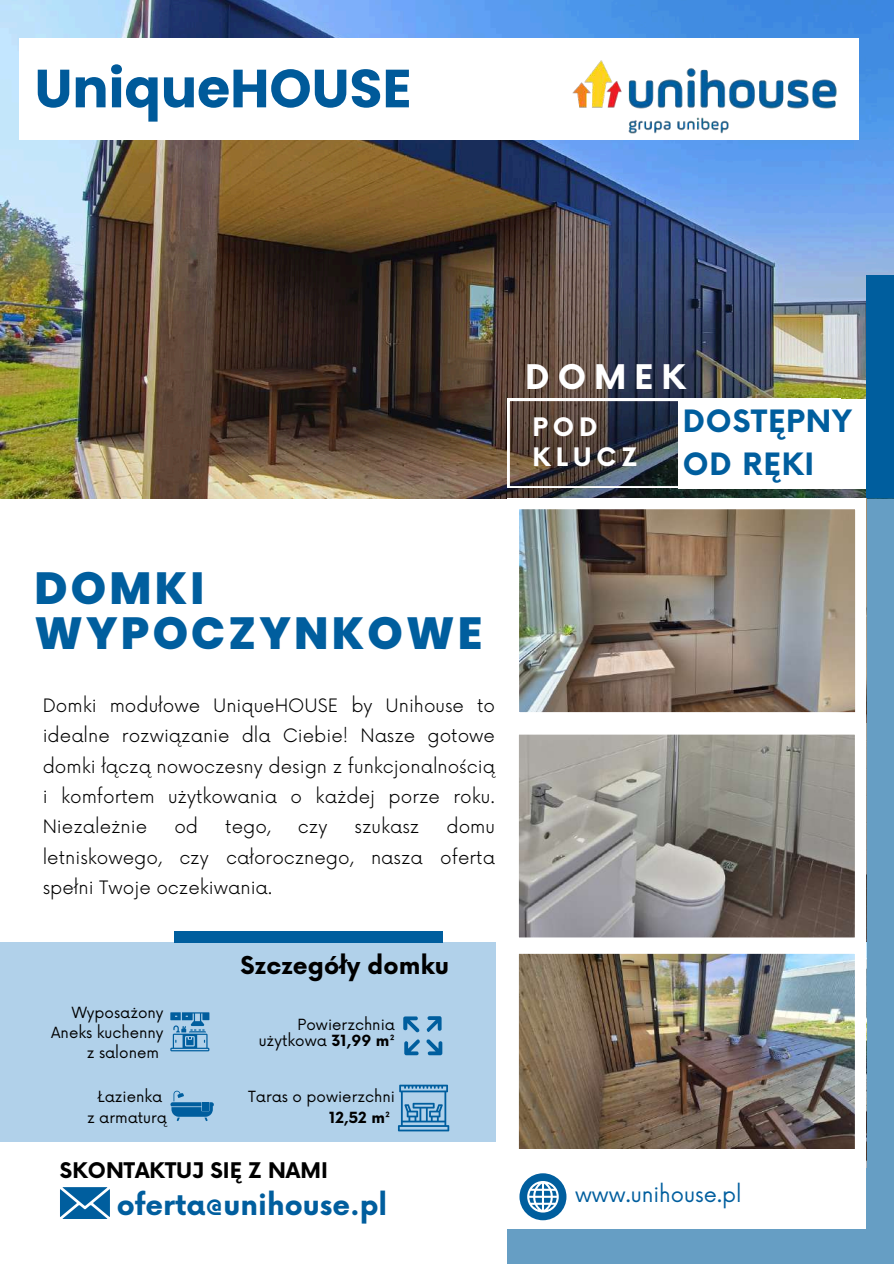
<style>
.page{position:relative;width:894px;height:1264px;background:#fff}
.page>*{position:absolute;margin:0;border:0;box-sizing:border-box;transform-origin:0 0}
.t1{font:700 53.7px "Poppins";color:#005a9a}
.t2{font:800 45px/45px "Poppins";letter-spacing:.07em;color:#005e9e}
.t3{font:700 33px "Now";letter-spacing:.235em;color:#fff}
.t4{font:700 30px/42.8px "Now";letter-spacing:.025em;color:#005e9e}
.t5{font:700 28.5px "Now";color:#005e9e}
.t6{font:700 24.75px/30.3px "Now";letter-spacing:.195em;color:#fff}
.t7{font:700 24px "Now";color:#000}
.t8{font:700 21px "Now";color:#000}
.t9{font:21px "Now";color:#005e9e}
.t10{font:300 18px/30.3px "Now";color:#000;text-align:justify}
.t11{font:15px/15.8px "Now";color:#000;text-align:right}
.t12{font:700 15px "Now";color:#000}
.s1{font-weight:700}
</style>
<div class="page">
<img style="left:0;top:0;width:893px;height:498px">
<div style="left:0;top:942px;width:495px;height:199px;background:#b1d1ea"></div>
<div style="left:507px;top:498px;width:386px;height:765px;background:#669ec4"></div>
<img style="left:507px;top:498px;width:358px;height:225px">
<svg style="left:507px;top:723px;width:358px;height:219px;background:#9e9b97"></svg>
<img style="left:507px;top:942px;width:358px;height:207px">
<svg style="left:507px;top:399px;width:171px;height:89px;background:#4f494a"></svg>
<div style="left:678px;top:399px;width:188px;height:89px;background:#fff"></div>
<div style="left:174px;top:931px;width:268px;height:11px;background:#005e9e"></div>
<svg style="left:170px;top:1090px;width:44px;height:31px"></svg>
<div style="left:202px;top:1102px;width:6px;height:8px;background:#005e9e"></div>
<svg style="left:426px;top:1039px;width:16px;height:16px"></svg>
<svg style="left:404px;top:1039px;width:16px;height:16px"></svg>
<svg style="left:426px;top:1016px;width:15px;height:16px"></svg>
<svg style="left:403px;top:1016px;width:16px;height:16px"></svg>
<svg style="left:170px;top:1012px;width:39px;height:39px"></svg>
<div style="left:35px;top:1149px;width:830px;height:79px;background:#fff"></div>
<svg style="left:519px;top:1173px;width:47px;height:47px"></svg>
<div style="left:19px;top:39px;width:839px;height:101px;background:#fff"></div>
<div style="left:865px;top:275px;width:28px;height:223px;background:#005e9e"></div>
<img style="left:628px;top:117px;width:101px;height:17px">
<img style="left:572px;top:60px;width:265px;height:49px">
<svg style="left:60px;top:1187px;width:49px;height:31px;background:#317db0"></svg>
<svg style="left:398px;top:1084px;width:51px;height:47px"></svg>
<h1 class="t1" style="left:35px;top:51px;width:378px">UniqueHOUSE</h1>
<h3 class="t3" style="left:525px;top:359px;width:162px">DOMEK</h3>
<h3 class="t4" style="left:682px;top:402px;width:170px">DOSTĘPNY<br>OD RĘKI</h3>
<h3 class="t6" style="left:532px;top:413px;width:106px">POD<br>KLUCZ</h3>
<h2 class="t2" style="left:35px;top:565px;width:449px">DOMKI<br>WYPOCZYNKOWE</h2>
<p class="t10" style="left:43px;top:691px;width:453px">Domki modułowe UniqueHOUSE by Unihouse to idealne rozwiązanie dla Ciebie! Nasze gotowe domki łączą nowoczesny design z funkcjonalnością i komfortem użytkowania o każdej porze roku.<br>Niezależnie</p>
<p class="t10" style="left:43px;top:812px;width:453px;text-indent:403px">domu letniskowego, czy całorocznego, nasza oferta spełni Twoje oczekiwania.</p>
<p class="t10" style="left:174px;top:812px;width:25px">od</p>
<p class="t10" style="left:225px;top:812px;width:47px">tego,</p>
<p class="t10" style="left:298px;top:812px;width:31px">czy</p>
<p class="t10" style="left:354px;top:812px;width:66px">szukasz</p>
<h3 class="t7" style="left:240px;top:952px;width:210px">Szczegóły domku</h3>
<p class="t11" style="left:72px;top:1005px;width:93px">Wyposażony</p>
<p class="t11" style="left:51px;top:1025px;width:114px">Aneks kuchenny</p>
<p class="t11" style="left:87px;top:1045px;width:74px">z salonem</p>
<p class="t11" style="left:87px;top:1087px;width:81px;line-height:20.2px;text-align:center">Łazienka<br>z armaturą</p>
<p class="t11" style="left:248px;top:1089px;width:148px">Taras o powierzchni</p>
<p class="t11" style="left:259px;top:1017px;width:138px">Powierzchnia użytkowa <span class="s1">31,99 m²</span></p>
<p class="t12" style="left:329px;top:1109px;width:63px">12,52 m²</p>
<p class="t8" style="left:60px;top:1158px;width:269px">SKONTAKTUJ SIĘ Z NAMI</p>
<h3 class="t5" style="left:117px;top:1188px;width:272px">oferta@unihouse.pl</h3>
<p class="t9" style="left:575px;top:1183px;width:168px">www.unihouse.pl</p>
</div>
